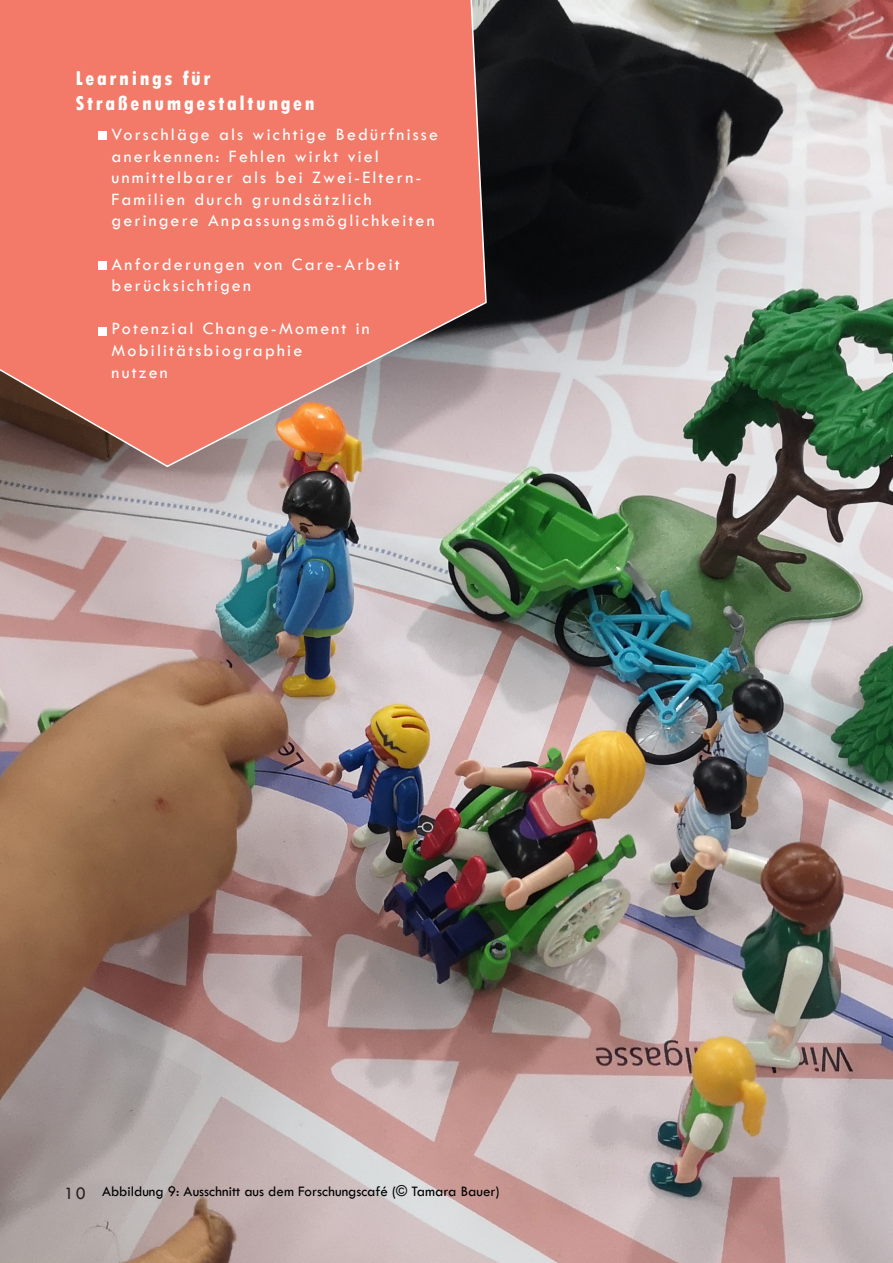
<style>
.page{position:relative;width:893px;height:1263px;background:#fff}
.page>*{position:absolute;margin:0;border:0;box-sizing:border-box;transform-origin:0 0}
.t1{font:800 condensed 21px/25.2px "Tw Cen";letter-spacing:.12em;color:#fff}
.t2{font:18px/21.6px "Tw Cen";letter-spacing:.12em;color:#fff}
.t3{font:18px "Tw Cen";color:#231f20}
.t4{font:15px "Tw Cen";color:#000001}
</style>
<div class="page">
<img style="left:0;top:0;width:893px;height:1263px">
<svg style="left:0;top:0;width:488px;height:468px;background:#e27a6b"></svg>
<div style="left:98px;top:131px;width:8px;height:8px;background:#fff"></div>
<div style="left:98px;top:261px;width:8px;height:9px;background:#fff"></div>
<div style="left:98px;top:327px;width:8px;height:9px;background:#fff"></div>
<p class="t1" style="left:75px;top:66px;width:241px">Learnings für<br>Straßenumgestaltungen</p>
<p class="t2" style="left:112px;top:123px;width:328px">Vorschläge als wichtige Bedürfnisse anerkennen: Fehlen wirkt viel unmittelbarer als bei Zwei-Eltern-Familien durch grundsätzlich geringere Anpassungsmöglichkeiten</p>
<p class="t2" style="left:112px;top:253px;width:290px">Anforderungen von Care-Arbeit berücksichtigen</p>
<p class="t2" style="left:112px;top:318px;width:260px">Potenzial Change-Moment in<br>Mobilitätsbiographie<br>nutzen</p>
<p class="t3" style="left:64px;top:1182px;width:23px">10</p>
<p class="t4" style="left:102px;top:1182px;width:399px">Abbildung 9: Ausschnitt aus dem Forschungscafé (© Tamara Bauer)</p>
</div>
